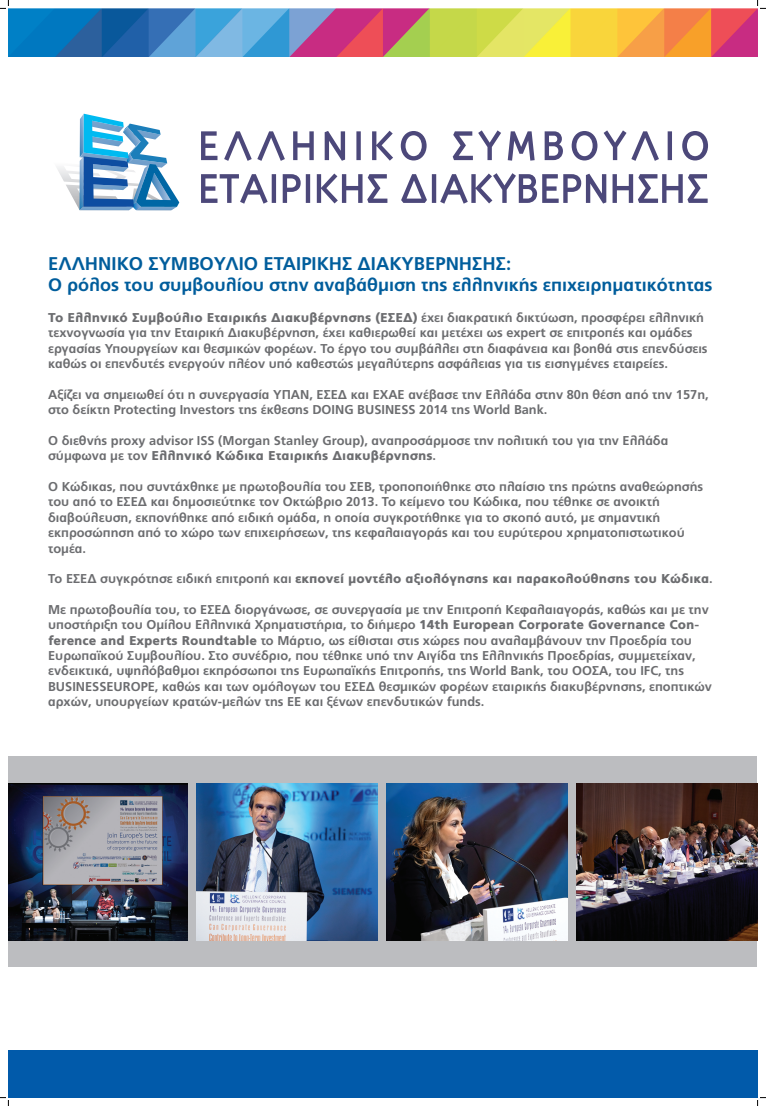
<style>
.page{position:relative;width:766px;height:1106px;background:#fff}
.page>*{position:absolute;margin:0;border:0;box-sizing:border-box;transform-origin:0 0}
.t1{font:700 18.4px "PF Catalog";color:#005d9c}
.t2{font:700 18px "PF Catalog";color:#005d9c}
.t3{font:700 12.8px/15.4px "PF Catalog";color:#6c6d70}
.t4{font:900 12.8px "PF Catalog";color:#6c6d70}
.s1{font-weight:900}
.s2{font-weight:700}
</style>
<div class="page">
<div style="left:8px;top:756px;width:748px;height:210px;background:#bcbdc0"></div>
<img style="left:8px;top:8px;width:749px;height:48px">
<div style="left:8px;top:1049px;width:749px;height:48px;background:#015aaa"></div>
<svg style="left:57px;top:114px;width:122px;height:96px"></svg>
<svg style="left:201px;top:130px;width:506px;height:74px"></svg>
<img style="left:8px;top:783px;width:180px;height:156px">
<img style="left:196px;top:783px;width:181px;height:156px">
<img style="left:386px;top:783px;width:181px;height:156px">
<img style="left:576px;top:783px;width:181px;height:156px">
<svg style="left:0;top:0;width:9px;height:9px"></svg>
<svg style="left:0;top:1097px;width:9px;height:8px"></svg>
<svg style="left:756px;top:0;width:9px;height:9px"></svg>
<svg style="left:756px;top:1097px;width:9px;height:8px"></svg>
<p class="t1" style="left:48px;top:252px;width:464px">ΕΛΛΗΝΙΚΟ ΣΥΜΒΟΥΛΙΟ ΕΤΑΙΡΙΚΗΣ ΔΙΑΚΥΒΕΡΝΗΣΗΣ:</p>
<p class="t2" style="left:48px;top:274px;width:665px">Ο ρόλος του συμβουλίου στην αναβάθμιση της ελληνικής επιχειρηματικότητας</p>
<p class="t3" style="left:48px;top:310px;width:660px"><span class="s1">Το Ελληνικό Συμβούλιο Εταιρικής Διακυβέρνησης (ΕΣΕΔ)</span> έχει διακρατική δικτύωση, προσφέρει ελληνική τεχνογνωσία για την Εταιρική Διακυβέρνηση, έχει καθιερωθεί και μετέχει ως expert σε επιτροπές και ομάδες εργασίας Υπουργείων και θεσμικών φορέων. Το έργο του συμβάλλει στη διαφάνεια και βοηθά στις επενδύσεις καθώς οι επενδυτές ενεργούν πλέον υπό καθεστώς μεγαλύτερης ασφάλειας για τις εισηγμένες εταιρείες.</p>
<p class="t3" style="left:48px;top:387px;width:661px">Αξίζει να σημειωθεί ότι η συνεργασία ΥΠΑΝ, EΣΕΔ και ΕΧΑΕ ανέβασε την Ελλάδα στην 80η θέση από την 157η, στο δείκτη Protecting Investors της έκθεσης DOING BUSINESS 2014 της World Bank.</p>
<p class="t3" style="left:48px;top:433px;width:621px">Ο διεθνής proxy advisor ISS (Morgan Stanley Group), αναπροσάρμοσε την πολιτική του για την Ελλάδα σύμφωνα με τον <span class="s1">Ελληνικό Κώδικα Εταιρικής Διακυβέρνησης</span>.</p>
<p class="t3" style="left:48px;top:479px;width:656px">Ο Κώδικας, που συντάχθηκε με πρωτοβουλία του ΣΕΒ, τροποποιήθηκε στο πλαίσιο της πρώτης αναθεώρησής του από το ΕΣΕΔ και δημοσιεύτηκε τον Οκτώβριο 2013. Το κείμενο του Κώδικα, που τέθηκε σε ανοικτή διαβούλευση, εκπονήθηκε από ειδική ομάδα, η οποία συγκροτήθηκε για το σκοπό αυτό, με σημαντική εκπροσώπηση από το χώρο των επιχειρήσεων, της κεφαλαιαγοράς και του ευρύτερου χρηματοπιστωτικού τομέα.</p>
<p class="t4" style="left:48px;top:571px;width:665px"><span class="s2">Το ΕΣΕΔ συγκρότησε ειδική επιτροπή και</span> εκπονεί μοντέλο αξιολόγησης και παρακολούθησης του Κώδικα<span class="s2">.</span></p>
<p class="t3" style="left:48px;top:602px;width:665px">Με πρωτοβουλία του, το ΕΣΕΔ διοργάνωσε, σε συνεργασία με την Επιτροπή Κεφαλαιαγοράς, καθώς και με την υποστήριξη του Ομίλου Ελληνικά Χρηματιστήρια, το διήμερο <span class="s1">14th European Corporate Governance Con&shy;ference and Experts Roundtable</span> το Μάρτιο, ως είθισται στις χώρες που αναλαμβάνουν την Προεδρία του Ευρωπαϊκού Συμβουλίου. Στο συνέδριο, που τέθηκε υπό την Αιγίδα της Ελληνικής Προεδρίας, συμμετείχαν, ενδεικτικά, υψηλόβαθμοι εκπρόσωποι της Ευρωπαϊκής Επιτροπής, της World Bank, του ΟΟΣΑ, του IFC, της BUSINESSEUROPE, καθώς και των ομόλογων του ΕΣΕΔ θεσμικών φορέων εταιρικής διακυβέρνησης, εποπτικών αρχών, υπουργείων κρατών-μελών της ΕΕ και ξένων επενδυτικών funds.</p>
</div>
